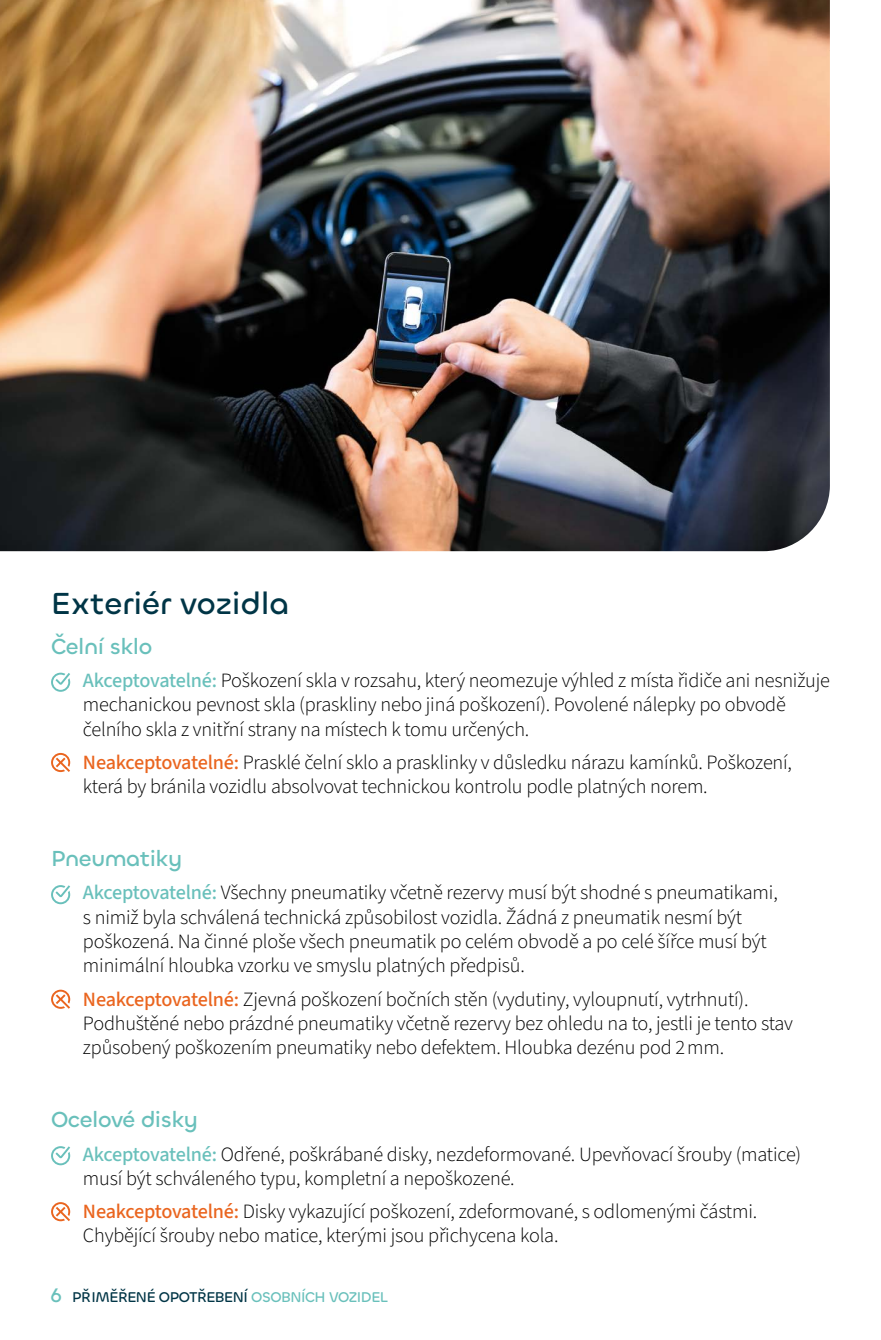
<style>
.page{position:relative;width:881px;height:1340px;background:#fff}
.page>*{position:absolute;margin:0;border:0;box-sizing:border-box;transform-origin:0 0}
.nadpis_k_odstavcovému_textu{font:500 31.5px "Chillax";color:#003546}
.podnadpis_k_odstavcovému_textu{font:500 22.5px "Chillax";letter-spacing:-.02em;color:#69c0bb}
.text_s_odrážkou__small_size{font:300 20.25px/24.3px "Source Sans 3";letter-spacing:-.01em;color:#000}
.t1{font:500 14.62px "Chillax";letter-spacing:-.03em;color:#003546}
.s1{font-weight:500;color:#69c0bb}
.s2{font-weight:500;color:#ea651f}
.s3{font-size:20.25px;color:#69c0bb}
.s4{color:#69c0bb}
</style>
<div class="page">
<svg style="left:51px;top:672px;width:19px;height:19px"></svg>
<svg style="left:51px;top:753px;width:19px;height:19px"></svg>
<svg style="left:51px;top:885px;width:19px;height:19px"></svg>
<svg style="left:51px;top:989px;width:19px;height:19px"></svg>
<svg style="left:51px;top:1146px;width:19px;height:19px"></svg>
<svg style="left:51px;top:1202px;width:19px;height:19px"></svg>
<img style="left:0;top:0;width:829px;height:551px">
<hr style="left:880px;top:478px;width:1px;height:383px;background:#69c0bb">
<p class="nadpis_k_odstavcovému_textu" style="left:51px;top:584px;width:240px">Exteriér vozidla</p>
<p class="podnadpis_k_odstavcovému_textu" style="left:51px;top:632px;width:103px">Čelní sklo</p>
<p class="text_s_odrážkou__small_size" style="left:83px;top:668px;width:748px"><span class="s1">Akceptovatelné:</span> Poškození skla v rozsahu, který neomezuje výhled z místa řidiče ani nesnižuje mechanickou pevnost skla (praskliny nebo jiná poškození). Povolené nálepky po obvodě čelního skla z vnitřní strany na místech k tomu určených.</p>
<p class="text_s_odrážkou__small_size" style="left:83px;top:750px;width:710px"><span class="s2">Neakceptovatelné:</span> Prasklé čelní sklo a prasklinky v důsledku nárazu kamínků. Poškození, která by bránila vozidlu absolvovat technickou kontrolu podle platných norem.</p>
<p class="podnadpis_k_odstavcovému_textu" style="left:51px;top:844px;width:133px">Pneumatiky</p>
<p class="text_s_odrážkou__small_size" style="left:83px;top:881px;width:696px"><span class="s1">Akceptovatelné:</span> Všechny pneumatiky včetně rezervy musí být shodné s pneumatikami, s nimiž byla schválená technická způsobilost vozidla. Žádná z pneumatik nesmí být poškozená. Na činné ploše všech pneumatik po celém obvodě a po celé šířce musí být minimální hloubka vzorku ve smyslu platných předpisů.</p>
<p class="text_s_odrážkou__small_size" style="left:83px;top:987px;width:711px"><span class="s2">Neakceptovatelné:</span> Zjevná poškození bočních stěn (vydutiny, vyloupnutí, vytrhnutí).<br>Podhuštěné nebo prázdné pneumatiky včetně rezervy bez ohledu na to, jestli je tento stav způsobený poškozením pneumatiky nebo defektem. Hloubka dezénu pod 2mm.</p>
<p class="podnadpis_k_odstavcovému_textu" style="left:51px;top:1105px;width:148px">Ocelové disky</p>
<p class="text_s_odrážkou__small_size" style="left:83px;top:1142px;width:719px"><span class="s1">Akceptovatelné:</span> Odřené, poškrábané disky, nezdeformované. Upevňovací šrouby (matice) musí být schváleného typu, kompletní a nepoškozené.</p>
<p class="text_s_odrážkou__small_size" style="left:83px;top:1199px;width:675px"><span class="s2">Neakceptovatelné:</span> Disky vykazující poškození, zdeformované, s odlomenými částmi.<br>Chybějící šrouby nebo matice, kterými jsou přichycena kola.</p>
<p class="t1" style="left:50px;top:1287px;width:339px"><span class="s3">6</span> PŘ IMĚŘENÉ OPOTŘEBENÍ <span class="s4">OSOBNÍCH VOZIDEL</span></p>
</div>
